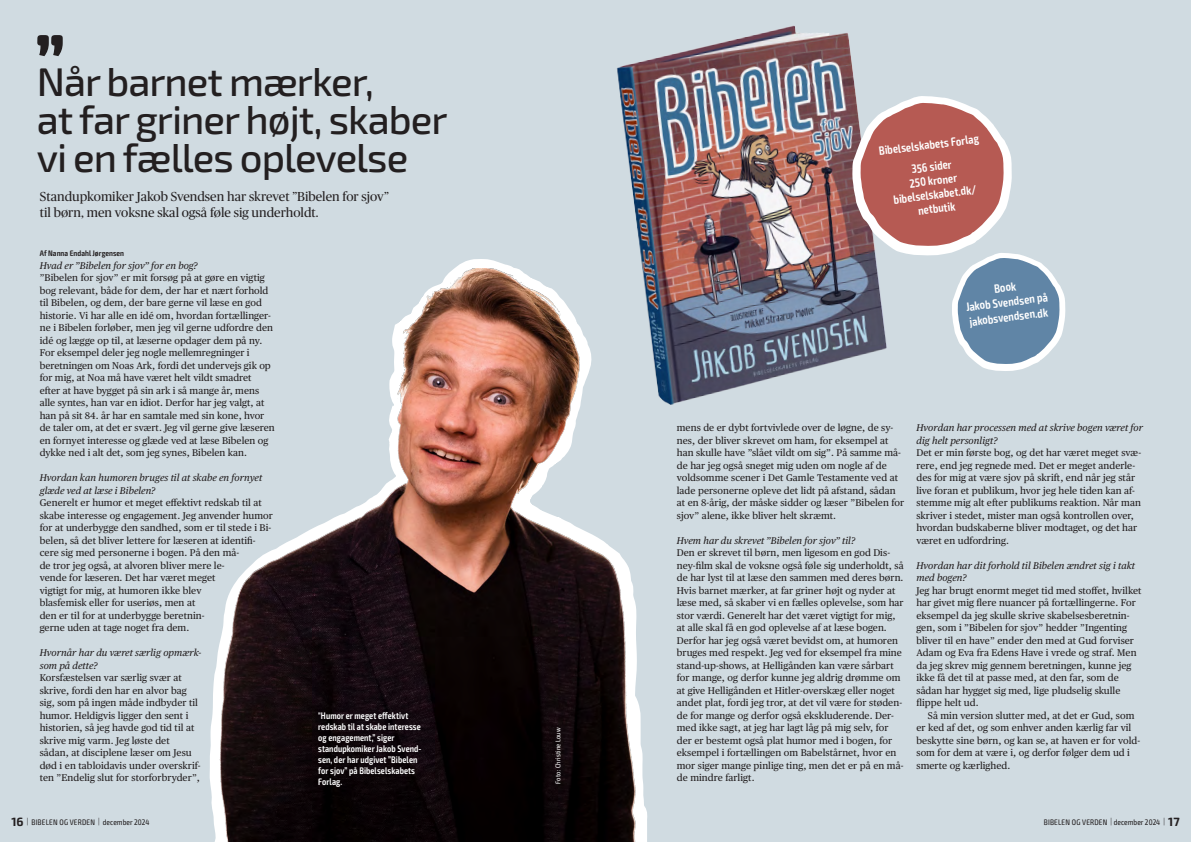
<style>
.page{position:relative;width:1191px;height:842px;background:#d0dbe1}
.page>*{position:absolute;margin:0;border:0;box-sizing:border-box;transform-origin:0 0}
.Rubrik{font:600 expanded 83.7px "Exo 2";color:#231f20;scale:1.1 1}
.Rubrik-2{font:500 40px "Exo 2";letter-spacing:-.025em;color:#231f20}
.Ny_indledning{font:13px/16px "Publico";color:#231f20}
.Faktatekst_billedtekst{font:600 condensed 12px "Exo 2";color:#fff;scale:.94 1}
.Brødtekst_u_indryk{font:9.8px/12.5px "Publico Text";letter-spacing:.005em;color:#231f20}
.Brødtekst_u_indryk-2{font:italic 9.8px/12.5px "Publico Text";letter-spacing:.005em;color:#231f20}
.Brødtekst{font:9.8px/12.5px "Publico Text";letter-spacing:.005em;color:#231f20}
.Faktatekst_billedtekst-2{font:600 condensed 9.5px/11px "Exo 2";letter-spacing:.01em;color:#fff;scale:.94 1}
.Byline{font:condensed 8px "Exo 2";letter-spacing:.025em;color:#231f20}
.Byline-2{font:600 condensed 8px "Exo 2";letter-spacing:.01em;color:#231f20}
.Fotobyline{font:condensed 7px "Exo 2";letter-spacing:.025em;color:#fff}
.s1{font-weight:700;font-stretch:normal;font-size:12px}
.s2{font-weight:300}
</style>
<div class="page">
<img style="left:209px;top:269px;width:439px;height:573px">
<img style="left:584px;top:25px;width:272px;height:401px">
<svg style="left:852px;top:96px;width:213px;height:276px"></svg>
<p class="Rubrik" style="left:32px;top:16px;width:36px">’’</p>
<p class="Rubrik-2" style="left:37px;top:53px;width:339px">Når barnet mærker,</p>
<p class="Rubrik-2" style="left:37px;top:91px;width:412px">at far griner højt, skaber</p>
<p class="Rubrik-2" style="left:37px;top:129px;width:373px">vi en fælles oplevelse</p>
<p class="Ny_indledning" style="left:40px;top:189px;width:350px">Standupkomiker Jakob Svendsen har skrevet ”Bibelen for sjov” til børn, men voksne skal også føle sig underholdt.</p>
<p class="Byline-2" style="left:40px;top:249px;width:86px">Af Nanna Endahl Jørgensen</p>
<p class="Brødtekst_u_indryk-2" style="left:40px;top:259px;width:160px">Hvad er ”Bibelen for sjov” for en bog?</p>
<p class="Brødtekst_u_indryk" style="left:40px;top:272px;width:236px">”Bibelen for sjov” er mit forsøg på at gøre en vigtig bog relevant, både for dem, der har et nært forhold til Bibelen, og dem, der bare gerne vil læse en god historie. Vi har alle en idé om, hvordan fortællinger&shy;ne i Bibelen forløber, men jeg vil gerne udfordre den idé og lægge op til, at læserne opdager dem på ny.<br>For eksempel deler jeg nogle mellemregninger i beretningen om Noas Ark, fordi det undervejs gik op for mig, at Noa må have været helt vildt smadret<br>efter at have bygget på sin ark i så mange år, mens alle syntes, han var en idiot. Derfor har jeg valgt, at han på sit 84. år har en samtale med sin kone, hvor de taler om, at det er svært. Jeg vil gerne give læseren en fornyet interesse og glæde ved at læse Bibelen og dykke ned i alt det, som jeg synes, Bibelen kan.</p>
<p class="Brødtekst_u_indryk-2" style="left:40px;top:471px;width:224px">Hvordan kan humoren bruges til at skabe en fornyet glæde ved at læse i Bibelen?</p>
<p class="Brødtekst_u_indryk" style="left:40px;top:497px;width:235px">Generelt er humor et meget effektivt redskab til at skabe interesse og engagement. Jeg anvender humor for at underbygge den sandhed, som er til stede i Bi&shy;belen, så det bliver lettere for læseren at identifi&shy;cere sig med personerne i bogen. På den må-<br>de tror jeg også, at alvoren bliver mere le-<br>vende for læseren. Det har været meget<br>vigtigt for mig, at humoren ikke blev<br>blasfemisk eller for useriøs, men at<br>den er til for at underbygge beretnin-<br>gerne uden at tage noget fra dem.</p>
<p class="Brødtekst_u_indryk-2" style="left:40px;top:646px;width:163px">Hvornår har du været særlig opmærk&shy;som på dette?</p>
<p class="Brødtekst_u_indryk" style="left:40px;top:672px;width:162px">Korsfæstelsen var særlig svær at skrive, fordi den har en alvor bag sig, som på ingen måde indbyder til humor. Heldigvis ligger den sent i historien, så jeg havde god tid til at skrive mig varm. Jeg løste det sådan, at disciplene læser om Jesu død i en tabloidavis under overskrif&shy;ten ”Endelig slut for storforbryder”,</p>
<p class="Faktatekst_billedtekst-2" style="left:318px;top:710px;width:111px">"Humor er meget effektivt redskab til at skabe interesse og engagement,” siger standupkomiker Jakob Svend&shy;sen, der har udgivet ”Bibelen for sjov” på Bibelselskabets<br>Forlag.</p>
<p class="Fotobyline" style="left:554px;top:784px;width:58px;rotate:-90deg">Foto: Christine Louw</p>
<p class="Faktatekst_billedtekst" style="left:878px;top:144px;width:109px;rotate:-7deg">Bibelselskabets Forlag</p>
<p class="Faktatekst_billedtekst" style="left:911px;top:162px;width:44px;rotate:-7deg">356 sider</p>
<p class="Faktatekst_billedtekst" style="left:909px;top:176px;width:52px;rotate:-7deg">250 kroner</p>
<p class="Faktatekst_billedtekst" style="left:893px;top:192px;width:90px;rotate:-7deg">bibelselskabet.dk/</p>
<p class="Faktatekst_billedtekst" style="left:917px;top:203px;width:41px;rotate:-7deg">netbutik</p>
<p class="Faktatekst_billedtekst" style="left:993px;top:281px;width:25px;rotate:-7deg">Book</p>
<p class="Faktatekst_billedtekst" style="left:965px;top:300px;width:89px;rotate:-7deg">Jakob Svendsen på</p>
<p class="Faktatekst_billedtekst" style="left:968px;top:315px;width:85px;rotate:-7deg">jakobsvendsen.dk</p>
<p class="Brødtekst_u_indryk" style="left:677px;top:422px;width:229px">mens de er dybt fortvivlede over de løgne, de sy&shy;nes, der bliver skrevet om ham, for eksempel at han skulle have ”slået vildt om sig”. På samme må&shy;de har jeg også sneget mig uden om nogle af de voldsomme scener i Det Gamle Testamente ved at lade personerne opleve det lidt på afstand, sådan at en 8-årig, der måske sidder og læser ”Bibelen for sjov” alene, ikke bliver helt skræmt.</p>
<p class="Brødtekst_u_indryk-2" style="left:677px;top:534px;width:180px">Hvem har du skrevet ”Bibelen for sjov” til?</p>
<p class="Brødtekst_u_indryk" style="left:677px;top:547px;width:228px">Den er skrevet til børn, men ligesom en god Dis&shy;ney-film skal de voksne også føle sig underholdt, så de har lyst til at læse den sammen med deres børn.<br>Hvis barnet mærker, at far griner højt og nyder at læse med, så skaber vi en fælles oplevelse, som har stor værdi. Generelt har det været vigtigt for mig, at alle skal få en god oplevelse af at læse bogen.<br>Derfor har jeg også været bevidst om, at humoren bruges med respekt. Jeg ved for eksempel fra mine stand-up-shows, at Helligånden kan være sårbart for mange, og derfor kunne jeg aldrig drømme om at give Helligånden et Hitler-overskæg eller noget andet plat, fordi jeg tror, at det vil være for støden&shy;de for mange og derfor også ekskluderende. Der&shy;med ikke sagt, at jeg har lagt låg på mig selv, for der er bestemt også plat humor med i bogen, for eksempel i fortællingen om Babelstårnet, hvor en mor siger mange pinlige ting, men det er på en må&shy;de mindre farligt.</p>
<p class="Brødtekst_u_indryk-2" style="left:916px;top:421px;width:228px">Hvordan har processen med at skrive bogen været for dig helt personligt?</p>
<p class="Brødtekst_u_indryk" style="left:916px;top:447px;width:226px">Det er min første bog, og det har været meget svæ&shy;rere, end jeg regnede med. Det er meget anderle&shy;des for mig at være sjov på skrift, end når jeg står live foran et publikum, hvor jeg hele tiden kan af&shy;stemme mig alt efter publikums reaktion. Når man skriver i stedet, mister man også kontrollen over, hvordan budskaberne bliver modtaget, og det har været en udfordring.</p>
<p class="Brødtekst_u_indryk-2" style="left:916px;top:558px;width:220px">Hvordan har dit forhold til Bibelen ændret sig i takt med bogen?</p>
<p class="Brødtekst_u_indryk" style="left:916px;top:584px;width:227px">Jeg har brugt enormt meget tid med stoffet, hvilket har givet mig flere nuancer på fortællingerne. For eksempel da jeg skulle skrive skabelsesberetnin&shy;gen, som i ”Bibelen for sjov” hedder ”Ingenting bliver til en have” ender den med at Gud forviser Adam og Eva fra Edens Have i vrede og straf. Men da jeg skrev mig gennem beretningen, kunne jeg ikke få det til at passe med, at den far, som de sådan har hygget sig med, lige pludselig skulle flippe helt ud.</p>
<p class="Brødtekst" style="left:916px;top:709px;width:225px;text-indent:11px">Så min version slutter med, at det er Gud, som er ked af det, og som enhver anden kærlig far vil beskytte sine børn, og kan se, at haven er for vold&shy;som for dem at være i, og derfor følger dem ud i smerte og kærlighed.</p>
<p class="Byline" style="left:11px;top:818px;width:140px"><span class="s1">16</span> <span class="s2">|</span> BIBELEN OG VERDEN <span class="s2">|</span> december 2024</p>
<p class="Byline" style="left:1043px;top:818px;width:137px">BIBELEN OG VERDEN <span class="s2">|</span> december 2024 <span class="s2">|</span> <span class="s1">17</span></p>
</div>
